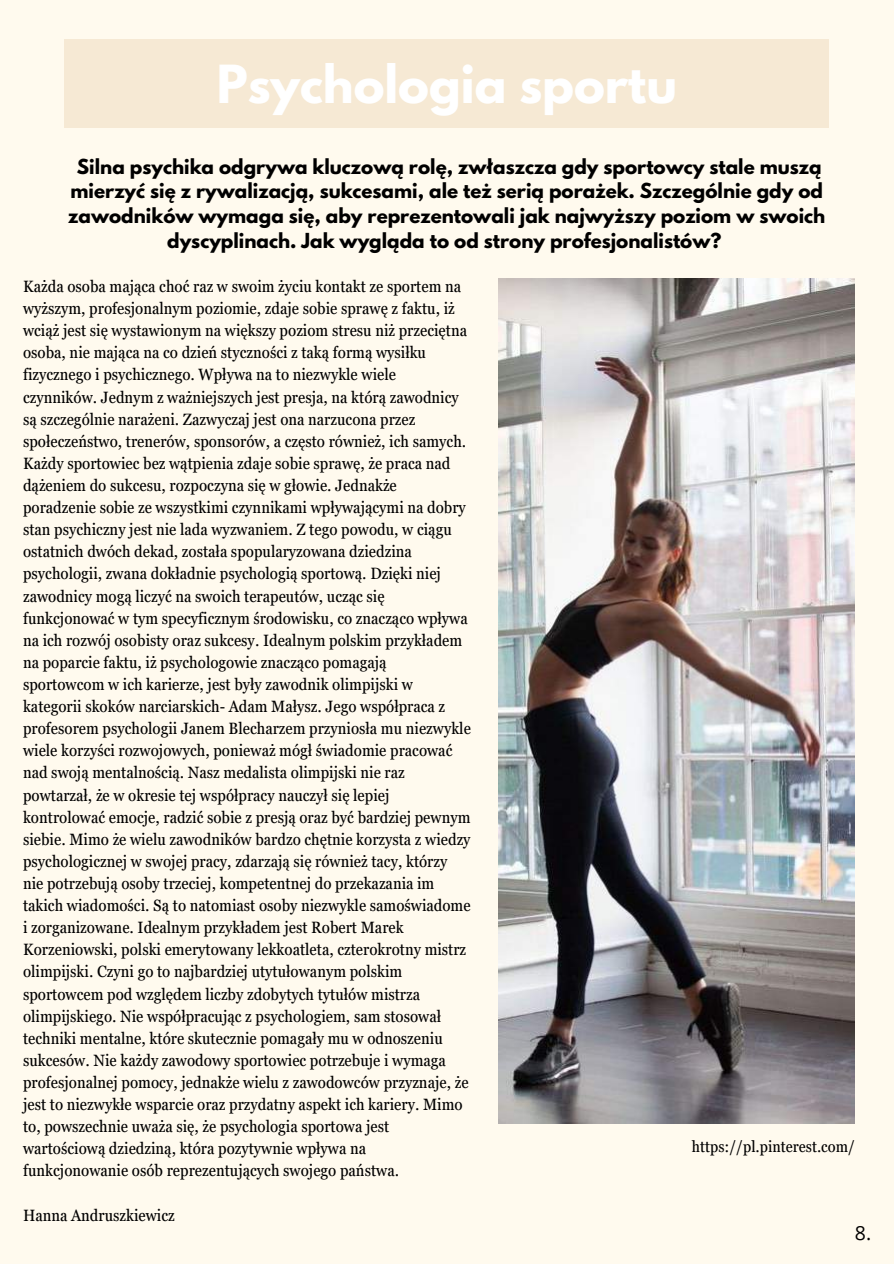
<style>
.page{position:relative;width:894px;height:1264px;background:#fff}
.page>*{position:absolute;margin:0;border:0;box-sizing:border-box;transform-origin:0 0}
.t1{font:700 46.5px "League Spartan";color:#fff}
.t2{font:19.5px "Open Sans";color:#000}
.t3{font:700 18.3px/24.8px "League Spartan";color:#000;text-align:center}
.t4{font:condensed 16.35px/22px "Georgia Pro";color:#000}
.t5{font:condensed 15.9px "Georgia Pro";color:#000}
</style>
<div class="page">
<div style="left:0;top:0;width:893px;height:1263px;background:#fffaee"></div>
<div style="left:64px;top:40px;width:765px;height:88px;background:#f6e9d4"></div>
<img style="left:498px;top:278px;width:356px;height:845px">
<h1 class="t1" style="left:217px;top:61px;width:461px">Psychologia sportu</h1>
<p class="t3" style="left:68px;top:156px;width:758px">Silna psychika odgrywa kluczową rolę, zwłaszcza gdy sportowcy stale muszą mierzyć się z rywalizacją, sukcesami, ale też serią porażek. Szczególnie gdy od zawodników wymaga się, aby reprezentowali jak najwyższy poziom w swoich dyscyplinach. Jak wygląda to od strony profesjonalistów?</p>
<p class="t4" style="left:23px;top:275px;width:449px">Każda osoba mająca choć raz w swoim życiu kontakt ze sportem na wyższym, profesjonalnym poziomie, zdaje sobie sprawę z faktu, iż wciąż jest się wystawionym na większy poziom stresu niż przeciętna osoba, nie mająca na co dzień styczności z taką formą wysiłku fizycznego i psychicznego. Wpływa na to niezwykle wiele czynników. Jednym z ważniejszych jest presja, na którą zawodnicy są szczególnie narażeni. Zazwyczaj jest ona narzucona przez społeczeństwo, trenerów, sponsorów, a często również, ich samych.<br>Każdy sportowiec bez wątpienia zdaje sobie sprawę, że praca nad dążeniem do sukcesu, rozpoczyna się w głowie. Jednakże poradzenie sobie ze wszystkimi czynnikami wpływającymi na dobry stan psychiczny jest nie lada wyzwaniem. Z tego powodu, w ciągu ostatnich dwóch dekad, została spopularyzowana dziedzina psychologii, zwana dokładnie psychologią sportową. Dzięki niej zawodnicy mogą liczyć na swoich terapeutów, ucząc się funkcjonować w tym specyficznym środowisku, co znacząco wpływa na ich rozwój osobisty oraz sukcesy. Idealnym polskim przykładem na poparcie faktu, iż psychologowie znacząco pomagają sportowcom w ich karierze, jest były zawodnik olimpijski w kategorii skoków narciarskich- Adam Małysz. Jego współpraca z profesorem psychologii Janem Blecharzem przyniosła mu niezwykle wiele korzyści rozwojowych, ponieważ mógł świadomie pracować nad swoją mentalnością. Nasz medalista olimpijski nie raz powtarzał, że w okresie tej współpracy nauczył się lepiej kontrolować emocje, radzić sobie z presją oraz być bardziej pewnym siebie. Mimo że wielu zawodników bardzo chętnie korzysta z wiedzy psychologicznej w swojej pracy, zdarzają się również tacy, którzy nie potrzebują osoby trzeciej, kompetentnej do przekazania im takich wiadomości. Są to natomiast osoby niezwykle samoświadome i zorganizowane. Idealnym przykładem jest Robert Marek Korzeniowski, polski emerytowany lekkoatleta, czterokrotny mistrz olimpijski. Czyni go to najbardziej utytułowanym polskim sportowcem pod względem liczby zdobytych tytułów mistrza olimpijskiego. Nie współpracując z psychologiem, sam stosował techniki mentalne, które skutecznie pomagały mu w odnoszeniu sukcesów. Nie każdy zawodowy sportowiec potrzebuje i wymaga profesjonalnej pomocy, jednakże wielu z zawodowców przyznaje, że jest to niezwykłe wsparcie oraz przydatny aspekt ich kariery. Mimo to, powszechnie uważa się, że psychologia sportowa jest wartościową dziedziną, która pozytywnie wpływa na funkcjonowanie osób reprezentujących swojego państwa.</p>
<p class="t4" style="left:23px;top:1203px;width:153px">Hanna Andruszkiewicz</p>
<p class="t5" style="left:691px;top:1137px;width:164px">https://pl.pinterest.com/</p>
<p class="t2" style="left:854px;top:1218px;width:18px">8.</p>
</div>
